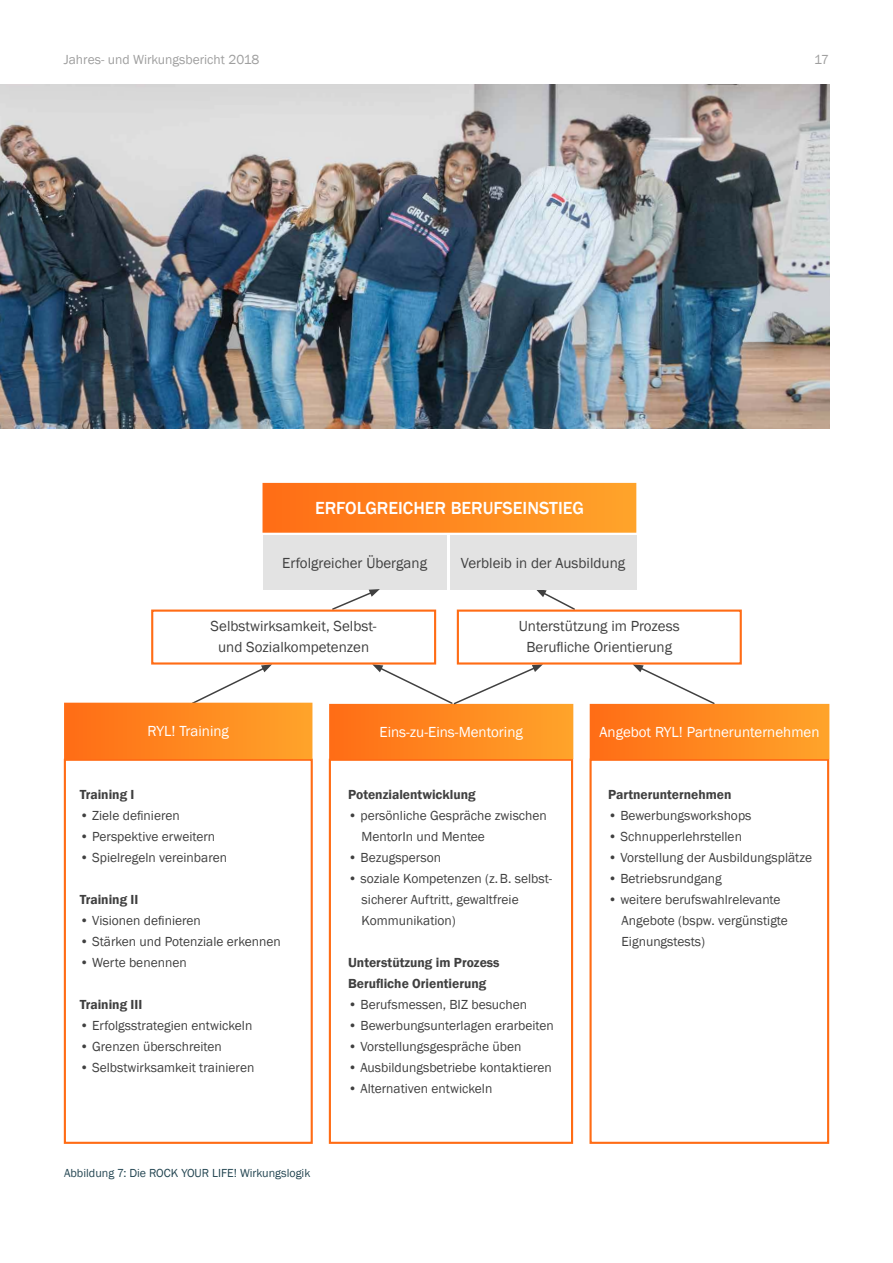
<style>
.page{position:relative;width:893px;height:1263px;background:#fff}
.page>*{position:absolute;margin:0;border:0;box-sizing:border-box;transform-origin:0 0}
.t1{font:500 18px "Franklin Gothic";color:#fff}
.t2{font:15px/21px "Franklin Gothic";color:#404040;text-align:center}
.t3{font:15px "Franklin Gothic";color:#fff}
.t4{font:13.5px/21px "Franklin Gothic";color:#404040}
.t5{font:600 13.5px/21px "Franklin Gothic";color:#404040}
.t6{font:13.5px "Franklin Gothic";color:#9f9f9f}
.t7{font:12px "Franklin Gothic";color:#244652}
</style>
<div class="page">
<svg style="left:190px;top:664px;width:82px;height:39px"></svg>
<div style="left:589px;top:759px;width:240px;height:385px;border:2px solid #ff6c15"></div>
<div style="left:329px;top:759px;width:244px;height:385px;border:2px solid #ff6c15"></div>
<div style="left:64px;top:759px;width:249px;height:385px;border:2px solid #ff6c15"></div>
<svg style="left:536px;top:590px;width:39px;height:19px"></svg>
<svg style="left:632px;top:664px;width:84px;height:40px"></svg>
<img style="left:263px;top:483px;width:373px;height:50px">
<div style="left:263px;top:536px;width:183px;height:54px;background:#e3e3e3"></div>
<div style="left:450px;top:535px;width:186px;height:55px;background:#e3e3e3"></div>
<img style="left:329px;top:704px;width:244px;height:55px">
<img style="left:590px;top:704px;width:239px;height:55px">
<svg style="left:332px;top:589px;width:48px;height:20px"></svg>
<svg style="left:372px;top:664px;width:171px;height:41px"></svg>
<div style="left:151px;top:609px;width:285px;height:55px;border:2px solid #ff6c15"></div>
<div style="left:457px;top:609px;width:285px;height:55px;border:2px solid #ff6c15"></div>
<img style="left:64px;top:703px;width:248px;height:56px">
<img style="left:0;top:85px;width:829px;height:343px">
<p class="t6" style="left:64px;top:54px;width:197px">Jahres- und Wirkungsbericht 2018</p>
<p class="t6" style="left:814px;top:54px;width:16px">17</p>
<h1 class="t1" style="left:315px;top:500px;width:270px">ERFOLGREICHER BERUFSEINSTIEG</h1>
<p class="t2" style="left:282px;top:553px;width:146px">Erfolgreicher Übergang</p>
<p class="t2" style="left:461px;top:553px;width:166px">Verbleib in der Ausbildung</p>
<p class="t2" style="left:211px;top:616px;width:168px">Selbstwirksamkeit, Selbst&shy;und Sozialkompetenzen</p>
<p class="t2" style="left:519px;top:616px;width:162px">Unterstützung im Prozess<br>Berufliche Orientierung</p>
<p class="t3" style="left:148px;top:725px;width:83px">RYL! Training</p>
<p class="t5" style="left:80px;top:784px;width:56px">Training I</p>
<p class="t4" style="left:80px;top:805px;width:102px">• Ziele definieren</p>
<p class="t4" style="left:80px;top:826px;width:137px">• Perspektive erweitern</p>
<p class="t4" style="left:80px;top:847px;width:149px">• Spielregeln vereinbaren</p>
<p class="t5" style="left:80px;top:889px;width:60px">Training II</p>
<p class="t4" style="left:80px;top:910px;width:123px">• Visionen definieren</p>
<p class="t4" style="left:80px;top:932px;width:203px">• Stärken und Potenziale erkennen</p>
<p class="t4" style="left:80px;top:953px;width:108px">• Werte benennen</p>
<p class="t5" style="left:80px;top:994px;width:64px">Training III</p>
<p class="t4" style="left:80px;top:1016px;width:174px">• Erfolgsstrategien entwickeln</p>
<p class="t4" style="left:80px;top:1037px;width:144px">• Grenzen überschreiten</p>
<p class="t4" style="left:80px;top:1058px;width:176px">• Selbstwirksamkeit trainieren</p>
<p class="t7" style="left:64px;top:1165px;width:248px">Abbildung 7: Die ROCK YOUR LIFE! Wirkungslogik</p>
<p class="t3" style="left:379px;top:725px;width:145px">Eins-zu-Eins-Mentoring</p>
<p class="t3" style="left:600px;top:722px;width:221px">Angebot RYL! Partnerunternehmen</p>
<p class="t5" style="left:348px;top:785px;width:129px">Potenzialentwicklung</p>
<p class="t4" style="left:362px;top:806px;width:187px;text-indent:-14px">• persönliche Gespräche zwischen<br>MentorIn und Mentee</p>
<p class="t4" style="left:348px;top:848px;width:94px">• Bezugsperson</p>
<p class="t4" style="left:362px;top:869px;width:192px;text-indent:-14px">• soziale Kompetenzen (z. B. selbst&shy;sicherer Auftritt, gewaltfreie<br>Kommunikation)</p>
<p class="t5" style="left:348px;top:953px;width:153px">Unterstützung im Prozess<br>Berufliche Orientierung</p>
<p class="t4" style="left:348px;top:995px;width:181px">• Berufsmessen, BIZ besuchen</p>
<p class="t4" style="left:348px;top:1016px;width:207px">• Bewerbungsunterlagen erarbeiten</p>
<p class="t4" style="left:348px;top:1037px;width:175px">• Vorstellungsgespräche üben</p>
<p class="t4" style="left:348px;top:1057px;width:205px">• Ausbildungsbetriebe kontaktieren</p>
<p class="t4" style="left:348px;top:1078px;width:146px">• Alternativen entwickeln</p>
<p class="t5" style="left:608px;top:784px;width:125px">Partnerunternehmen</p>
<p class="t4" style="left:608px;top:806px;width:145px">• Bewerbungsworkshops</p>
<p class="t4" style="left:608px;top:827px;width:135px">• Schnupperlehrstellen</p>
<p class="t4" style="left:608px;top:847px;width:206px">• Vorstellung der Ausbildungsplätze</p>
<p class="t4" style="left:608px;top:869px;width:115px">• Betriebsrundgang</p>
<p class="t4" style="left:622px;top:890px;width:168px;text-indent:-14px">• weitere berufswahlrelevante<br>Angebote (bspw. vergünstigte<br>Eignungstests)</p>
</div>
